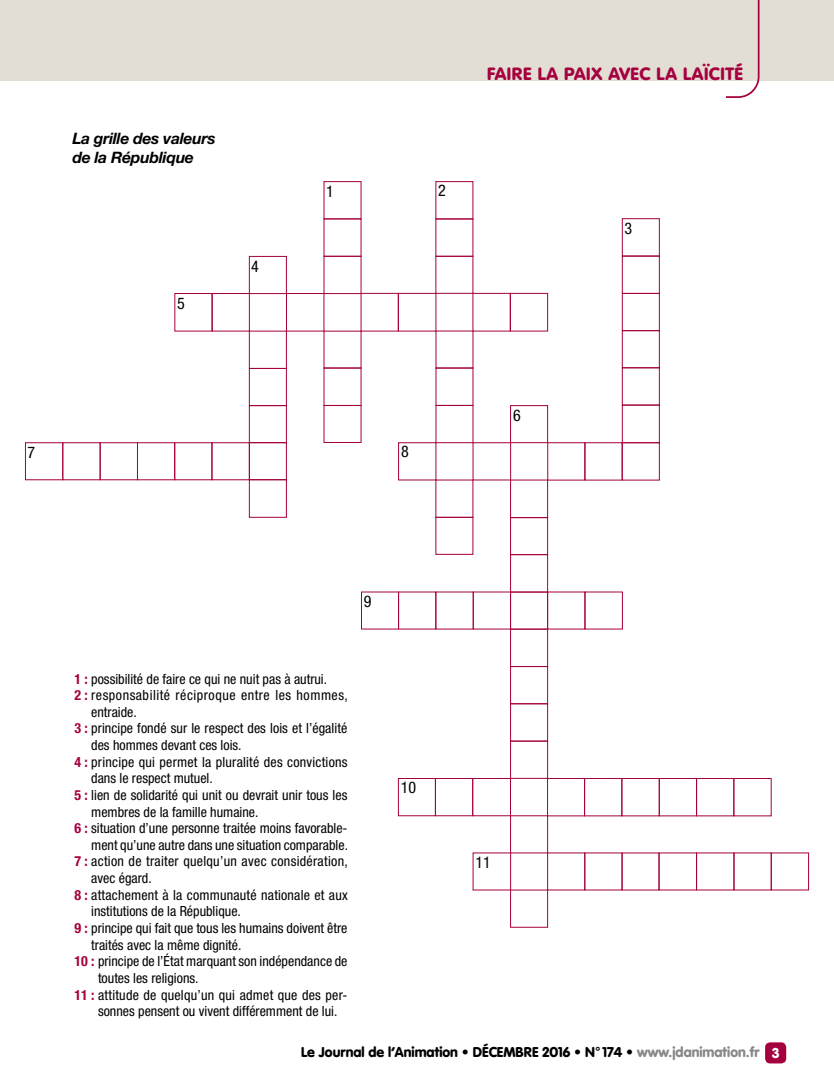
<style>
.page{position:relative;width:834px;height:1092px;background:#fff}
.page>*{position:absolute;margin:0;border:0;box-sizing:border-box;transform-origin:0 0}
.t1{font:900 17.5px "VAG Rounded";letter-spacing:.03em;color:#a5003f;scale:1.05 1}
.t2{font:condensed 16.1px "Helvetica Neue";color:#000}
.t3{font:italic 700 15.75px/19.2px "Helvetica Neue";letter-spacing:-.02em;color:#000}
.t4{font:condensed 14px "Helvetica Neue";color:#000}
.t5{font:900 14px "VAG Rounded";color:#000}
.t6{font:condensed 14px "Helvetica Neue";letter-spacing:.02em;color:#000}
.t7{font:condensed 14px "Helvetica Neue";letter-spacing:.035em;color:#000}
.s1{font-weight:700;color:#a5003f}
.s2{color:#87888a}
.s3{color:#fff}
</style>
<div class="page">
<div style="left:765px;top:1042px;width:21px;height:21px;background:#a5003f;border-radius:5px"></div>
<div style="left:0;top:0;width:833px;height:81px;background:#e3ded4"></div>
<svg style="left:726px;top:0;width:34px;height:98px"></svg>
<div style="left:510px;top:405px;width:38px;height:38px;border:1px solid #a5003f"></div>
<div style="left:510px;top:554px;width:38px;height:38px;border:1px solid #a5003f"></div>
<div style="left:510px;top:479px;width:38px;height:39px;border:1px solid #a5003f"></div>
<div style="left:510px;top:628px;width:38px;height:39px;border:1px solid #a5003f"></div>
<div style="left:510px;top:703px;width:38px;height:38px;border:1px solid #a5003f"></div>
<div style="left:510px;top:591px;width:38px;height:38px;border:1px solid #a5003f"></div>
<div style="left:510px;top:517px;width:38px;height:38px;border:1px solid #a5003f"></div>
<div style="left:510px;top:666px;width:38px;height:38px;border:1px solid #a5003f"></div>
<div style="left:510px;top:740px;width:38px;height:38px;border:1px solid #a5003f"></div>
<div style="left:510px;top:815px;width:38px;height:38px;border:1px solid #a5003f"></div>
<div style="left:510px;top:889px;width:38px;height:38px;border:1px solid #a5003f"></div>
<div style="left:398px;top:293px;width:38px;height:38px;border:1px solid #a5003f"></div>
<div style="left:211px;top:293px;width:39px;height:38px;border:1px solid #a5003f"></div>
<div style="left:286px;top:293px;width:38px;height:38px;border:1px solid #a5003f"></div>
<div style="left:510px;top:293px;width:38px;height:38px;border:1px solid #a5003f"></div>
<div style="left:398px;top:778px;width:38px;height:38px;border:1px solid #a5003f"></div>
<div style="left:547px;top:778px;width:38px;height:38px;border:1px solid #a5003f"></div>
<div style="left:472px;top:778px;width:39px;height:38px;border:1px solid #a5003f"></div>
<div style="left:621px;top:778px;width:38px;height:38px;border:1px solid #a5003f"></div>
<div style="left:696px;top:778px;width:38px;height:38px;border:1px solid #a5003f"></div>
<div style="left:435px;top:778px;width:38px;height:38px;border:1px solid #a5003f"></div>
<div style="left:584px;top:778px;width:38px;height:38px;border:1px solid #a5003f"></div>
<div style="left:658px;top:778px;width:39px;height:38px;border:1px solid #a5003f"></div>
<div style="left:733px;top:778px;width:38px;height:38px;border:1px solid #a5003f"></div>
<div style="left:621px;top:852px;width:38px;height:38px;border:1px solid #a5003f"></div>
<div style="left:547px;top:852px;width:38px;height:38px;border:1px solid #a5003f"></div>
<div style="left:658px;top:852px;width:39px;height:38px;border:1px solid #a5003f"></div>
<div style="left:435px;top:256px;width:38px;height:38px;border:1px solid #a5003f"></div>
<div style="left:435px;top:218px;width:38px;height:39px;border:1px solid #a5003f"></div>
<div style="left:435px;top:367px;width:38px;height:39px;border:1px solid #a5003f"></div>
<div style="left:323px;top:256px;width:38px;height:38px;border:1px solid #a5003f"></div>
<div style="left:323px;top:218px;width:38px;height:39px;border:1px solid #a5003f"></div>
<div style="left:323px;top:367px;width:38px;height:39px;border:1px solid #a5003f"></div>
<div style="left:621px;top:218px;width:38px;height:38px;border:1px solid #a5003f"></div>
<div style="left:621px;top:367px;width:38px;height:38px;border:1px solid #a5003f"></div>
<div style="left:621px;top:293px;width:38px;height:38px;border:1px solid #a5003f"></div>
<div style="left:621px;top:442px;width:38px;height:38px;border:1px solid #a5003f"></div>
<div style="left:621px;top:255px;width:38px;height:39px;border:1px solid #a5003f"></div>
<div style="left:621px;top:404px;width:38px;height:39px;border:1px solid #a5003f"></div>
<div style="left:621px;top:330px;width:38px;height:38px;border:1px solid #a5003f"></div>
<div style="left:25px;top:442px;width:38px;height:38px;border:1px solid #a5003f"></div>
<div style="left:174px;top:442px;width:38px;height:38px;border:1px solid #a5003f"></div>
<div style="left:100px;top:442px;width:38px;height:38px;border:1px solid #a5003f"></div>
<div style="left:249px;top:442px;width:38px;height:38px;border:1px solid #a5003f"></div>
<div style="left:62px;top:442px;width:38px;height:38px;border:1px solid #a5003f"></div>
<div style="left:211px;top:442px;width:39px;height:38px;border:1px solid #a5003f"></div>
<div style="left:137px;top:442px;width:38px;height:38px;border:1px solid #a5003f"></div>
<div style="left:398px;top:442px;width:38px;height:38px;border:1px solid #a5003f"></div>
<div style="left:547px;top:442px;width:38px;height:38px;border:1px solid #a5003f"></div>
<div style="left:472px;top:442px;width:39px;height:38px;border:1px solid #a5003f"></div>
<div style="left:584px;top:442px;width:38px;height:38px;border:1px solid #a5003f"></div>
<div style="left:398px;top:591px;width:38px;height:38px;border:1px solid #a5003f"></div>
<div style="left:547px;top:591px;width:38px;height:38px;border:1px solid #a5003f"></div>
<div style="left:472px;top:591px;width:39px;height:38px;border:1px solid #a5003f"></div>
<div style="left:249px;top:256px;width:38px;height:38px;border:1px solid #a5003f"></div>
<div style="left:249px;top:405px;width:38px;height:38px;border:1px solid #a5003f"></div>
<div style="left:249px;top:330px;width:38px;height:39px;border:1px solid #a5003f"></div>
<div style="left:249px;top:479px;width:38px;height:38px;border:1px solid #a5003f"></div>
<div style="left:249px;top:368px;width:38px;height:38px;border:1px solid #a5003f"></div>
<p class="t3" style="left:72px;top:128px;width:145px">La grille des valeurs de la République</p>
<p class="t2" style="left:177px;top:293px;width:9px">5</p>
<p class="t2" style="left:251px;top:256px;width:9px">4</p>
<p class="t2" style="left:326px;top:181px;width:9px">1</p>
<p class="t2" style="left:438px;top:181px;width:9px">2</p>
<p class="t2" style="left:28px;top:443px;width:9px">7</p>
<p class="t2" style="left:401px;top:442px;width:9px">8</p>
<p class="t1" style="left:487px;top:63px;width:244px">faire la paix avec la laïcité</p>
<p class="t2" style="left:513px;top:405px;width:9px">6</p>
<p class="t2" style="left:624px;top:218px;width:9px">3</p>
<p class="t2" style="left:364px;top:592px;width:9px">9</p>
<p class="t4" style="left:74px;top:670px;width:254px"><span class="s1">1 :</span> possibilité de faire ce qui ne nuit pas à autrui.</p>
<p class="t7" style="left:74px;top:687px;width:275px"><span class="s1">2 :</span> responsabilité réciproque entre les hommes,</p>
<p class="t4" style="left:91px;top:703px;width:47px">entraide.</p>
<p class="t4" style="left:74px;top:720px;width:274px"><span class="s1">3 :</span> principe fondé sur le respect des lois et l’égalité</p>
<p class="t4" style="left:91px;top:737px;width:152px">des hommes devant ces lois.</p>
<p class="t4" style="left:74px;top:753px;width:274px"><span class="s1">4 :</span> principe qui permet la pluralité des convictions</p>
<p class="t4" style="left:91px;top:770px;width:123px">dans le respect mutuel.</p>
<p class="t4" style="left:74px;top:786px;width:274px"><span class="s1">5 :</span> lien de solidarité qui unit ou devrait unir tous les</p>
<p class="t4" style="left:91px;top:803px;width:169px">membres de la famille humaine.</p>
<p class="t4" style="left:74px;top:820px;width:274px"><span class="s1">6 :</span> situation d’une personne traitée moins favorable-</p>
<p class="t4" style="left:91px;top:836px;width:258px">ment qu’une autre dans une situation comparable.</p>
<p class="t6" style="left:74px;top:853px;width:275px"><span class="s1">7 :</span> action de traiter quelqu’un avec considération,</p>
<p class="t4" style="left:91px;top:870px;width:62px">avec égard.</p>
<p class="t4" style="left:74px;top:886px;width:275px"><span class="s1">8 :</span> attachement à la communauté nationale et aux</p>
<p class="t4" style="left:91px;top:903px;width:151px">institutions de la République.</p>
<p class="t4" style="left:74px;top:919px;width:274px"><span class="s1">9 :</span> principe qui fait que tous les humains doivent être</p>
<p class="t4" style="left:91px;top:936px;width:152px">traités avec la même dignité.</p>
<p class="t4" style="left:74px;top:953px;width:274px"><span class="s1">10 :</span> principe de l’État marquant son indépendance de</p>
<p class="t4" style="left:98px;top:969px;width:102px">toutes les religions.</p>
<p class="t4" style="left:74px;top:986px;width:274px"><span class="s1">11 :</span> attitude de quelqu’un qui admet que des per-</p>
<p class="t4" style="left:98px;top:1002px;width:241px">sonnes pensent ou vivent différemment de lui.</p>
<p class="t2" style="left:400px;top:778px;width:17px">10</p>
<p class="t2" style="left:475px;top:853px;width:17px">11</p>
<p class="t5" style="left:301px;top:1043px;width:480px">Le Journal de l’Animation • DÉCEMBRE 2016 • N° 174 • <span class="s2">www.jdanimation.fr</span> <span class="s3">3</span></p>
</div>
